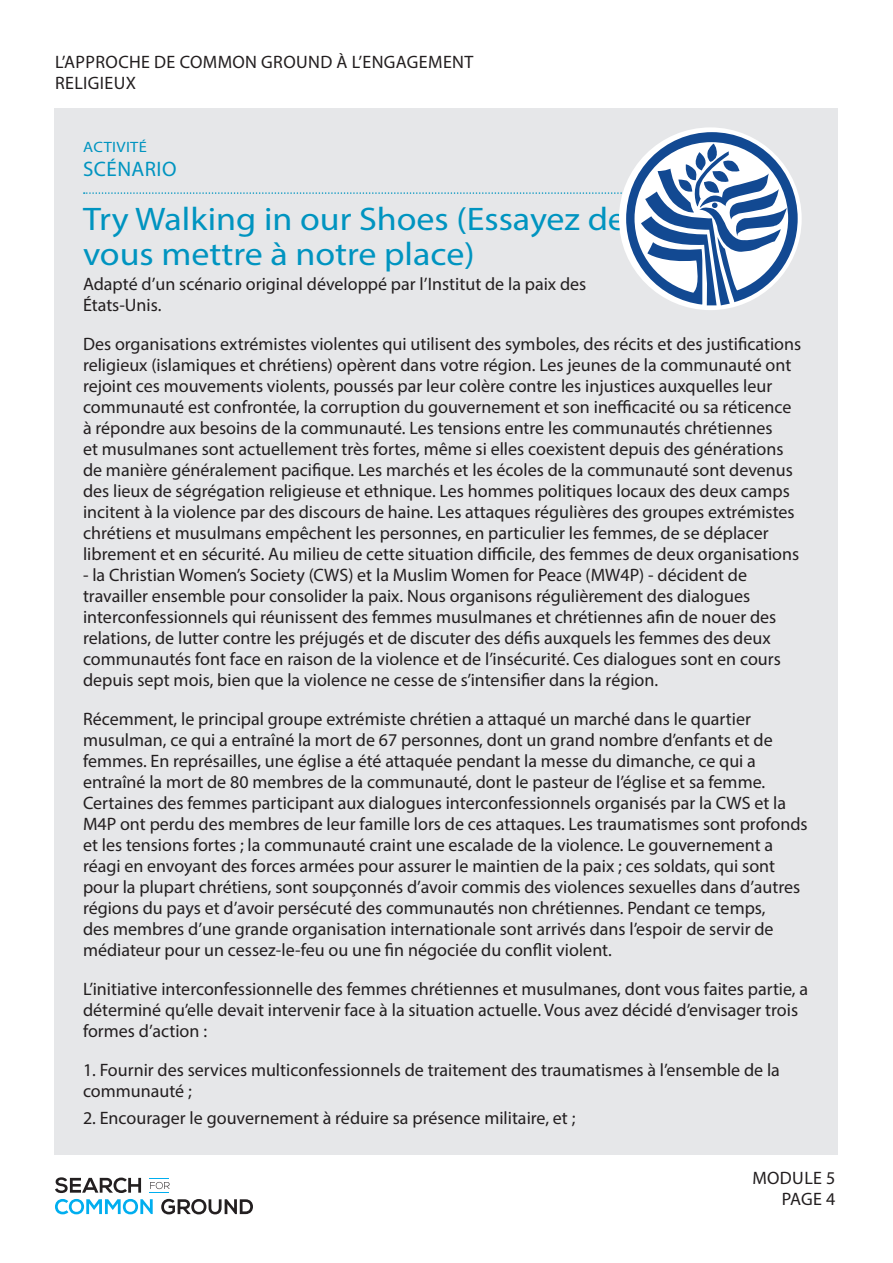
<style>
.page{position:relative;width:893px;height:1263px;background:#fff}
.page>*{position:absolute;margin:0;border:0;box-sizing:border-box;transform-origin:0 0}
.CS_Heading_2{font:32.7px/35.5px "Myriad Pro";color:#0094c0;scale:1.1 1}
.Heading_3{font:21px "Myriad Pro";letter-spacing:.02em;color:#0094c0}
.Indented_facilitator{font:18px/21px "Myriad Pro";color:#231f20}
.Indented_facilitator-2{font:18px/21px "Myriad Pro";letter-spacing:.02em;color:#231f20}
.Heading_4{font:15px "Myriad Pro";letter-spacing:.02em;color:#0094c0;scale:1.1 1}
</style>
<div class="page">
<svg style="left:55px;top:1177px;width:86px;height:16px"></svg>
<svg style="left:55px;top:1199px;width:98px;height:15px"></svg>
<svg style="left:161px;top:1199px;width:92px;height:15px"></svg>
<svg style="left:150px;top:1178px;width:20px;height:15px"></svg>
<div style="left:55px;top:108px;width:783px;height:1047px;background:#e6e7e9"></div>
<svg style="left:84px;top:132px;width:714px;height:173px"></svg>
<p class="Indented_facilitator-2" style="left:55px;top:51px;width:420px">L’APPROCHE DE COMMON GROUND À L’ENGAGEMENT<br>RELIGIEUX</p>
<p class="Heading_4" style="left:83px;top:138px;width:59px">ACTIVITÉ</p>
<p class="Heading_3" style="left:83px;top:156px;width:95px">SCÉNARIO</p>
<p class="CS_Heading_2" style="left:83px;top:201px;width:495px">Try Walking in our Shoes (Essayez de vous mettre à notre place)</p>
<p class="Indented_facilitator" style="left:83px;top:273px;width:505px">Adapté d’un scénario original développé par l’Institut de la paix des<br>États-Unis.</p>
<p class="Indented_facilitator" style="left:83px;top:333px;width:720px">Des organisations extrémistes violentes qui utilisent des symboles, des récits et des justifications religieux (islamiques et chrétiens) opèrent dans votre région. Les jeunes de la communauté ont rejoint ces mouvements violents, poussés par leur colère contre les injustices auxquelles leur communauté est confrontée, la corruption du gouvernement et son inefficacité ou sa réticence à répondre aux besoins de la communauté. Les tensions entre les communautés chrétiennes<br>et musulmanes sont actuellement très fortes, même si elles coexistent depuis des générations de manière généralement pacifique. Les marchés et les écoles de la communauté sont devenus des lieux de ségrégation religieuse et ethnique. Les hommes politiques locaux des deux camps incitent à la violence par des discours de haine. Les attaques régulières des groupes extrémistes chrétiens et musulmans empêchent les personnes, en particulier les femmes, de se déplacer librement et en sécurité. Au milieu de cette situation difficile, des femmes de deux organisations</p>
<p class="Indented_facilitator" style="left:83px;top:564px;width:699px">- la Christian Women’s Society (CWS) et la Muslim Women for Peace (MW4P) - décident de travailler ensemble pour consolider la paix. Nous organisons régulièrement des dialogues interconfessionnels qui réunissent des femmes musulmanes et chrétiennes afin de nouer des relations, de lutter contre les préjugés et de discuter des défis auxquels les femmes des deux communautés font face en raison de la violence et de l’insécurité. Ces dialogues sont en cours depuis sept mois, bien que la violence ne cesse de s’intensifier dans la région.</p>
<p class="Indented_facilitator" style="left:83px;top:708px;width:726px">Récemment, le principal groupe extrémiste chrétien a attaqué un marché dans le quartier musulman, ce qui a entraîné la mort de 67 personnes, dont un grand nombre d’enfants et de femmes. En représailles, une église a été attaquée pendant la messe du dimanche, ce qui a entraîné la mort de 80 membres de la communauté, dont le pasteur de l’église et sa femme.<br>Certaines des femmes participant aux dialogues interconfessionnels organisés par la CWS et la M4P ont perdu des membres de leur famille lors de ces attaques. Les traumatismes sont profonds et les tensions fortes ; la communauté craint une escalade de la violence. Le gouvernement a réagi en envoyant des forces armées pour assurer le maintien de la paix ; ces soldats, qui sont pour la plupart chrétiens, sont soupçonnés d’avoir commis des violences sexuelles dans d’autres régions du pays et d’avoir persécuté des communautés non chrétiennes. Pendant ce temps,<br>des membres d’une grande organisation internationale sont arrivés dans l’espoir de servir de médiateur pour un cessez-le-feu ou une fin négociée du conflit violent.</p>
<p class="Indented_facilitator" style="left:83px;top:978px;width:727px">L’initiative interconfessionnelle des femmes chrétiennes et musulmanes, dont vous faites partie, a déterminé qu’elle devait intervenir face à la situation actuelle. Vous avez décidé d’envisager trois formes d’action :</p>
<p class="Indented_facilitator" style="left:83px;top:1059px;width:698px">1. Fournir des services multiconfessionnels de traitement des traumatismes à l’ensemble de la communauté ;</p>
<p class="Indented_facilitator" style="left:83px;top:1107px;width:494px">2. Encourager le gouvernement à réduire sa présence militaire, et ;</p>
<p class="Indented_facilitator" style="left:752px;top:1167px;width:27px">Module</p>
<p class="Indented_facilitator" style="left:782px;top:1167px;width:55px;text-align:right">5<br>PAGE 4</p>
</div>
